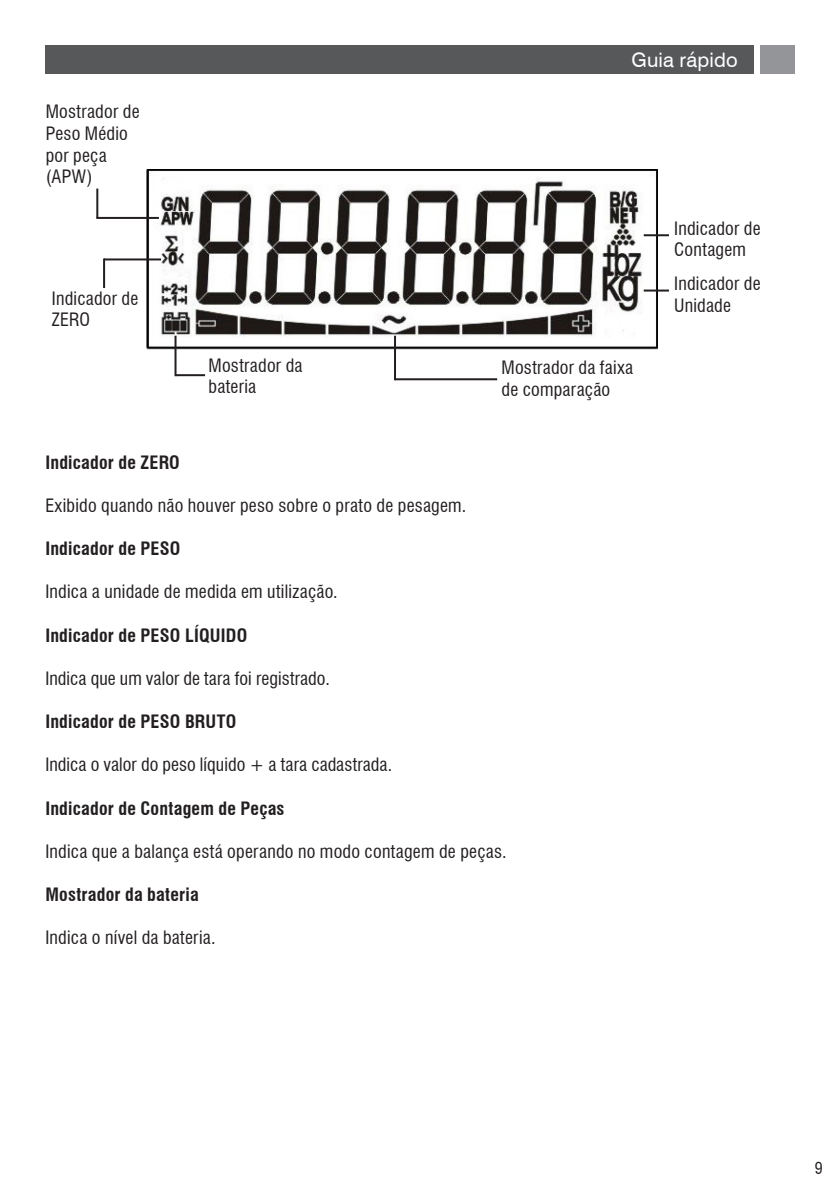
<style>
.page{position:relative;width:840px;height:1191px;background:#fff}
.page>*{position:absolute;margin:0;border:0;box-sizing:border-box;transform-origin:0 0}
.t1{font:20px "Swiss 721 BT";letter-spacing:.01em;color:#fff}
.Texto{font:condensed 18px/21.6px "Swiss 721 BT";letter-spacing:.015em;color:#231f20}
.Texto-2{font:700 condensed 18px "Swiss 721 BT";letter-spacing:.01em;color:#231f20}
.t2{font:condensed 16px "Swiss 721 BT";color:#231f20}
</style>
<div class="page">
<div style="left:45px;top:45px;width:708px;height:29px;background:#57585a"></div>
<div style="left:759px;top:45px;width:35px;height:29px;background:#939598"></div>
<img style="left:147px;top:169px;width:510px;height:180px">
<hr style="left:174px;top:336px;width:2px;height:40px;background:#231f20">
<hr style="left:175px;top:374px;width:30px;height:2px;background:#231f20">
<hr style="left:96px;top:189px;width:2px;height:29px;background:#231f20">
<hr style="left:96px;top:217px;width:63px;height:2px;background:#231f20">
<hr style="left:395px;top:378px;width:102px;height:2px;background:#231f20">
<hr style="left:394px;top:336px;width:2px;height:44px;background:#231f20">
<hr style="left:104px;top:258px;width:57px;height:2px;background:#231f20">
<hr style="left:631px;top:192px;width:2px;height:26px;background:#231f20">
<hr style="left:103px;top:258px;width:2px;height:30px;background:#231f20">
<hr style="left:643px;top:289px;width:25px;height:2px;background:#231f20">
<hr style="left:643px;top:234px;width:25px;height:2px;background:#231f20">
<p class="Texto" style="left:46px;top:101px;width:95px">Mostrador de</p>
<p class="Texto" style="left:46px;top:123px;width:84px">Peso Médio por peça</p>
<p class="Texto" style="left:46px;top:166px;width:48px">(APW)</p>
<p class="Texto" style="left:52px;top:287px;width:88px">Indicador de<br>ZERO</p>
<p class="Texto" style="left:208px;top:354px;width:95px">Mostrador da bateria</p>
<p class="t1" style="left:631px;top:47px;width:108px">Guia rápido</p>
<p class="Texto" style="left:673px;top:217px;width:88px">Indicador de<br>Contagem</p>
<p class="Texto" style="left:501px;top:357px;width:133px">Mostrador da faixa de comparação</p>
<p class="Texto" style="left:673px;top:273px;width:88px">Indicador de<br>Unidade</p>
<p class="Texto-2" style="left:45px;top:451px;width:136px">Indicador de ZERO</p>
<p class="Texto" style="left:45px;top:494px;width:422px">Exibido quando não houver peso sobre o prato de pesagem.</p>
<p class="Texto-2" style="left:45px;top:538px;width:136px">Indicador de PESO</p>
<p class="Texto" style="left:45px;top:581px;width:294px">Indica a unidade de medida em utilização.</p>
<p class="Texto-2" style="left:45px;top:624px;width:203px">Indicador de PESO LÍQUIDO</p>
<p class="Texto" style="left:45px;top:667px;width:286px">Indica que um valor de tara foi registrado.</p>
<p class="Texto-2" style="left:45px;top:711px;width:192px">Indicador de PESO BRUTO</p>
<p class="Texto" style="left:45px;top:754px;width:348px">Indica o valor do peso líquido + a tara cadastrada.</p>
<p class="Texto-2" style="left:45px;top:797px;width:240px">Indicador de Contagem de Peças</p>
<p class="Texto" style="left:45px;top:840px;width:462px">Indica que a balança está operando no modo contagem de peças.</p>
<p class="Texto-2" style="left:45px;top:883px;width:155px">Mostrador da bateria</p>
<p class="Texto" style="left:45px;top:926px;width:172px">Indica o nível da bateria.</p>
<p class="t2" style="left:814px;top:1159px;width:9px">9</p>
</div>
